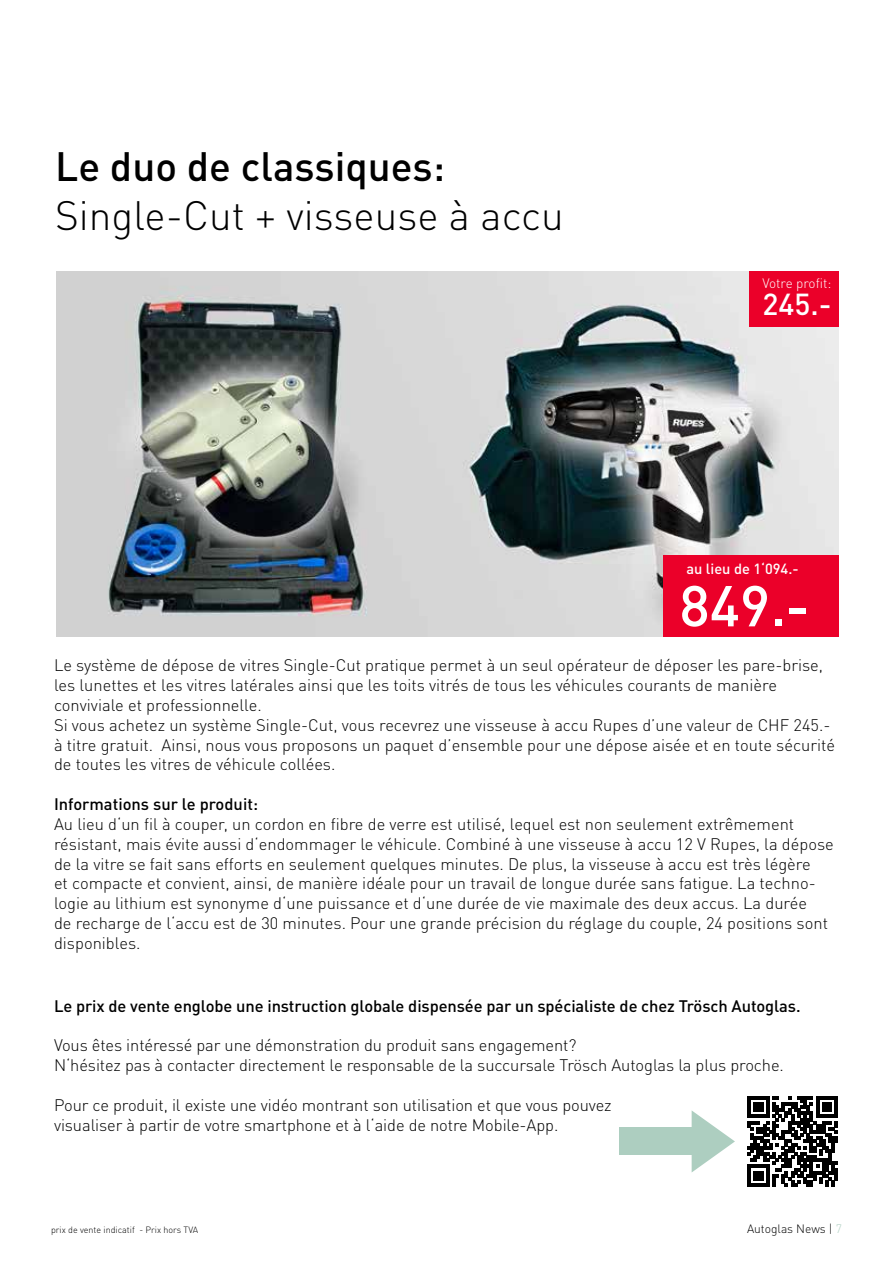
<style>
.page{position:relative;width:893px;height:1263px;background:#fff}
.page>*{position:absolute;margin:0;border:0;box-sizing:border-box;transform-origin:0 0}
.t1{font:500 56.7px "DIN Pro";color:#fff}
.t2{font:300 40.5px "DIN Pro";color:#000}
.t3{font:500 40.5px "DIN Pro";color:#000}
.t4{font:500 30px "DIN Pro";color:#fff}
.t5{font:300 16.5px/19.8px "DIN Pro";color:#000}
.t6{font:500 16.5px "DIN Pro";letter-spacing:-.005em;color:#000}
.t7{font:500 14.55px "DIN Pro";color:#fff}
.t8{font:300 13.5px "DIN Pro";color:#fff}
.t9{font:300 12px "DIN Pro";color:#000}
.t10{font:300 9px "DIN Pro";color:#000}
.s1{color:#adcec0}
</style>
<div class="page">
<img style="left:56px;top:271px;width:783px;height:365px">
<div style="left:664px;top:555px;width:175px;height:81px;background:#eb0029"></div>
<div style="left:750px;top:271px;width:89px;height:56px;background:#eb0029"></div>
<svg style="left:747px;top:1096px;width:91px;height:91px"></svg>
<div style="left:619px;top:1127px;width:73px;height:28px;background:#adcec0"></div>
<svg style="left:692px;top:1111px;width:43px;height:61px"></svg>
<h2 class="t3" style="left:55px;top:134px;width:391px">Le duo de classiques:</h2>
<h2 class="t2" style="left:55px;top:184px;width:510px">Single-Cut + visseuse à accu</h2>
<p class="t8" style="left:762px;top:272px;width:71px">Votre profit:</p>
<h3 class="t4" style="left:762px;top:279px;width:71px">245.-</h3>
<p class="t7" style="left:686px;top:557px;width:114px">au lieu de 1‘094.-</p>
<h1 class="t1" style="left:679px;top:560px;width:132px">849.-</h1>
<p class="t5" style="left:54px;top:654px;width:783px">Le système de dépose de vitres Single-Cut pratique permet à un seul opérateur de déposer les pare-brise, les lunettes et les vitres latérales ainsi que les toits vitrés de tous les véhicules courants de manière conviviale et professionnelle.<br>Si vous achetez un système Single-Cut, vous recevrez une visseuse à accu Rupes d’une valeur de CHF 245.- à titre gratuit. Ainsi, nous vous proposons un paquet d’ensemble pour une dépose aisée et en toute sécurité de toutes les vitres de véhicule collées.</p>
<p class="t6" style="left:54px;top:791px;width:205px">Informations sur le produit:</p>
<p class="t5" style="left:54px;top:813px;width:781px">Au lieu d‘un fil à couper, un cordon en fibre de verre est utilisé, lequel est non seulement extrêmement résistant, mais évite aussi d‘endommager le véhicule. Combiné à une visseuse à accu 12 V Rupes, la dépose de la vitre se fait sans efforts en seulement quelques minutes. De plus, la visseuse à accu est très légère<br>et compacte et convient, ainsi, de manière idéale pour un travail de longue durée sans fatigue. La techno&shy;logie au lithium est synonyme d‘une puissance et d‘une durée de vie maximale des deux accus. La durée<br>de recharge de l‘accu est de 30 minutes. Pour une grande précision du réglage du couple, 24 positions sont disponibles.</p>
<p class="t6" style="left:54px;top:992px;width:748px">Le prix de vente englobe une instruction globale dispensée par un spécialiste de chez Trösch Autoglas.</p>
<p class="t5" style="left:54px;top:1034px;width:731px">Vous êtes intéressé par une démonstration du produit sans engagement?<br>N‘hésitez pas à contacter directement le responsable de la succursale Trösch Autoglas la plus proche.</p>
<p class="t5" style="left:54px;top:1093px;width:559px">Pour ce produit, il existe une vidéo montrant son utilisation et que vous pouvez visualiser à partir de votre smartphone et à l‘aide de notre Mobile-App.</p>
<p class="t10" style="left:51px;top:1223px;width:149px">prix de vente indicatif - Prix hors TVA</p>
<p class="t9" style="left:747px;top:1219px;width:96px">Autoglas News | <span class="s1">7</span></p>
</div>
